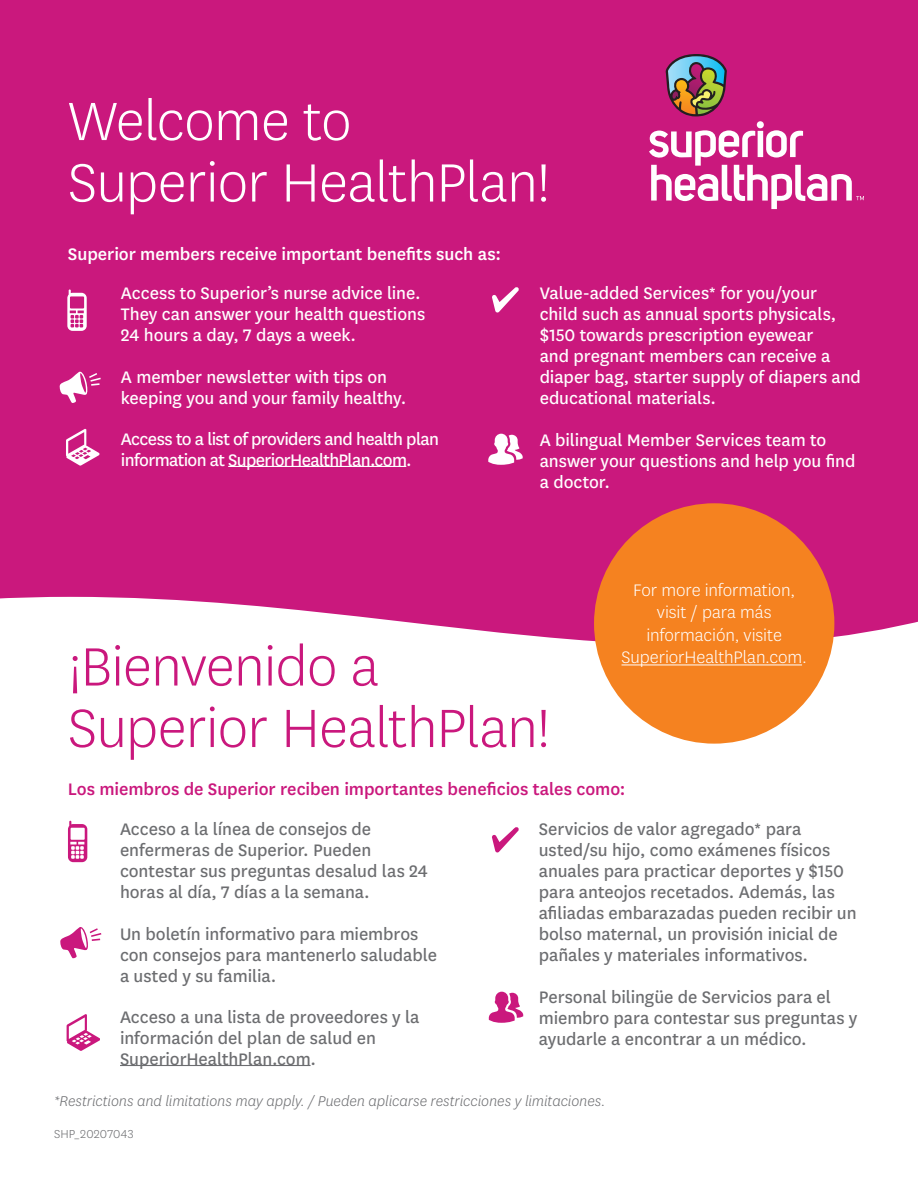
<style>
.page{position:relative;width:918px;height:1188px;background:#fff}
.page>*{position:absolute;margin:0;border:0;box-sizing:border-box;transform-origin:0 0}
.t1{font:300 63px/61.5px "Centene Sans";letter-spacing:-.015em;color:#ca187d}
.t2{font:300 63px/61.5px "Centene Sans";letter-spacing:-.015em;color:#fff}
.t3{font:19.5px/21px "Centene Sans";letter-spacing:-.005em;color:#6c6d70}
.t4{font:19.5px/21px "Centene Sans";letter-spacing:-.005em;color:#fff}
.t5{font:19.5px/21px "Centene Sans";letter-spacing:-.035em;color:#fff}
.t6{font:300 19.5px/22.5px "Centene Sans";letter-spacing:-.005em;color:#fff;text-align:center}
.t7{font:500 19.5px "Centene Sans";letter-spacing:-.005em;color:#ca187d}
.t8{font:500 19.5px "Centene Sans";letter-spacing:-.005em;color:#fff}
.t9{font:italic 300 16.5px "Centene Sans";letter-spacing:-.005em;color:#6c6d70}
.t10{font:300 13.5px "Centene Sans";letter-spacing:.01em;color:#6c6d70}
.s1{color:#ca187d}
</style>
<div class="page">
<div style="left:0;top:0;width:918px;height:664px;background:#ca187d"></div>
<svg style="left:0;top:597px;width:918px;height:127px;fill:#fff"></svg>
<svg style="left:649px;top:54px;width:215px;height:155px"></svg>
<hr style="left:228px;top:466px;width:178px;height:1px;background:#fff">
<hr style="left:120px;top:1065px;width:191px;height:1px;background:#6c6d70">
<svg style="left:67px;top:289px;width:20px;height:42px"></svg>
<svg style="left:59px;top:371px;width:42px;height:32px"></svg>
<svg style="left:66px;top:429px;width:33px;height:37px"></svg>
<svg style="left:488px;top:434px;width:35px;height:31px"></svg>
<div style="left:594px;top:503px;width:240px;height:241px;background:#f58220;border-radius:50%"></div>
<hr style="left:622px;top:664px;width:180px;height:1px;background:#fff">
<svg style="left:68px;top:821px;width:19px;height:41px"></svg>
<svg style="left:60px;top:927px;width:41px;height:32px"></svg>
<svg style="left:67px;top:1014px;width:33px;height:37px"></svg>
<svg style="left:489px;top:992px;width:34px;height:31px"></svg>
<svg style="left:492px;top:287px;width:27px;height:26px"></svg>
<svg style="left:492px;top:827px;width:27px;height:25px"></svg>
<h1 class="t2" style="left:68px;top:88px;width:484px">Welcome to<br>Superior HealthPlan!</h1>
<p class="t8" style="left:68px;top:241px;width:435px">Superior members receive important benefits such as:</p>
<p class="t4" style="left:121px;top:282px;width:306px">Access to Superior’s nurse advice line.<br>They can answer your health questions<br>24 hours a day, 7 days a week.</p>
<p class="t4" style="left:121px;top:365px;width:287px">A member newsletter with tips on keeping you and your family healthy.</p>
<p class="t5" style="left:121px;top:427px;width:320px">Access to a list of providers and health plan information at SuperiorHealthPlan.com.</p>
<p class="t4" style="left:540px;top:282px;width:323px">Value-added Services* for you/your<br>child such as annual sports physicals, $150 towards prescription eyewear<br>and pregnant members can receive a diaper bag, starter supply of diapers and educational materials.</p>
<p class="t4" style="left:540px;top:428px;width:317px">A bilingual Member Services team to answer your questions and help you find a doctor.</p>
<h1 class="t1" style="left:68px;top:634px;width:484px">¡Bienvenido a<br>Superior HealthPlan!</h1>
<p class="t6" style="left:622px;top:578px;width:187px">For more information, visit / para más información, visite<br>SuperiorHealthPlan.com.</p>
<p class="t7" style="left:68px;top:776px;width:559px">Los miembros de Superior reciben importantes beneficios tales como:</p>
<p class="t3" style="left:120px;top:818px;width:309px">Acceso a la línea de consejos de enfermeras de Superior. Pueden contestar sus preguntas desalud las 24 horas al día, 7 días a la semana.</p>
<p class="t3" style="left:120px;top:922px;width:318px">Un boletín informativo para miembros con consejos para mantenerlo saludable a usted y su familia.</p>
<p class="t3" style="left:120px;top:1005px;width:301px">Acceso a una lista de proveedores y la información del plan de salud en<br>SuperiorHealthPlan.com.</p>
<p class="t3" style="left:539px;top:818px;width:319px;text-indent:-27px"><span class="s1">•</span> Servicios de valor agregado* para usted/su hijo, como exámenes físicos anuales para practicar deportes y $150 para anteojos recetados. Además, las afiliadas embarazadas pueden recibir un bolso maternal, un provisión inicial de pañales y materiales informativos.</p>
<p class="t3" style="left:539px;top:985px;width:320px">Personal bilingüe de Servicios para el miembro para contestar sus preguntas y ayudarle a encontrar a un médico.</p>
<p class="t9" style="left:54px;top:1091px;width:553px">*Restrictions and limitations may apply. / Pueden aplicarse restricciones y limitaciones.</p>
<p class="t10" style="left:54px;top:1125px;width:81px">SHP_20207043</p>
</div>
